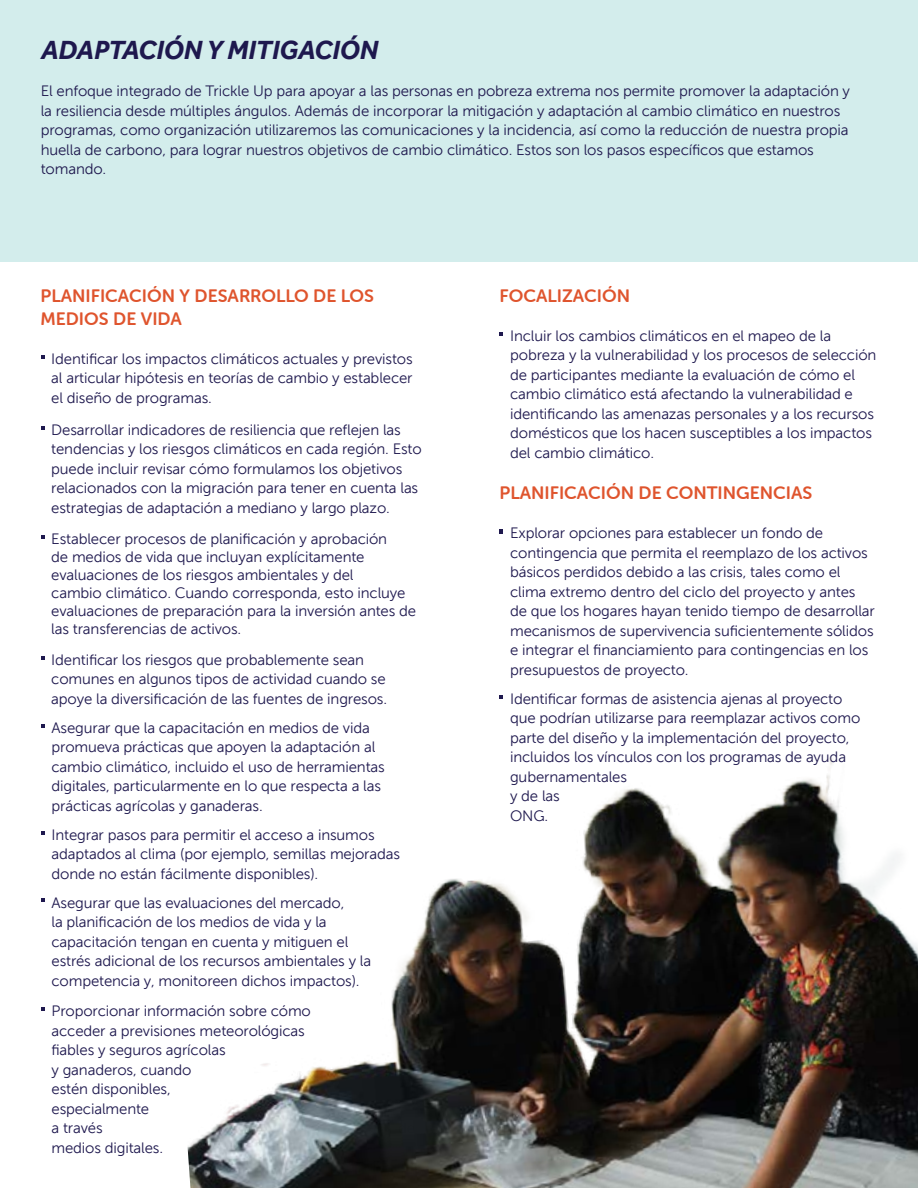
<style>
.page{position:relative;width:918px;height:1188px;background:#fff}
.page>*{position:absolute;margin:0;border:0;box-sizing:border-box;transform-origin:0 0}
.t1{font:italic 700 27px "Effra";color:#1e184e}
.t2{font:18px/22.5px "Museo Sans Rounded 700";color:#df542d}
.t3{font:15px/19.5px "Museo Sans 300";letter-spacing:-.01em;color:#1e184e}
</style>
<div class="page">
<svg style="left:41px;top:355px;width:3px;height:4px"></svg>
<div style="left:0;top:0;width:918px;height:262px;background:#d3edec"></div>
<svg style="left:41px;top:426px;width:3px;height:4px"></svg>
<svg style="left:41px;top:535px;width:3px;height:4px"></svg>
<svg style="left:41px;top:656px;width:3px;height:4px"></svg>
<svg style="left:41px;top:724px;width:4px;height:4px"></svg>
<svg style="left:41px;top:831px;width:4px;height:3px"></svg>
<svg style="left:41px;top:1007px;width:4px;height:4px"></svg>
<svg style="left:41px;top:899px;width:4px;height:3px"></svg>
<svg style="left:500px;top:529px;width:3px;height:5px"></svg>
<img style="left:187px;top:758px;width:731px;height:430px">
<h1 class="t1" style="left:41px;top:33px;width:339px">ADAPTACIÓN Y MITIGACIÓN</h1>
<p class="t3" style="left:41px;top:82px;width:811px">El enfoque integrado de Trickle Up para apoyar a las personas en pobreza extrema nos permite promover la adaptación y la resiliencia desde múltiples ángulos. Además de incorporar la mitigación y adaptación al cambio climático en nuestros programas, como organización utilizaremos las comunicaciones y la incidencia, así como la reducción de nuestra propia huella de carbono, para lograr nuestros objetivos de cambio climático. Estos son los pasos específicos que estamos tomando.</p>
<p class="t2" style="left:40px;top:285px;width:335px">PLANIFICACIÓN Y DESARROLLO DE LOS<br>MEDIOS DE VIDA</p>
<p class="t3" style="left:51px;top:349px;width:363px;text-align:justify">Identificar los impactos climáticos actuales y previstos al articular hipótesis en teorías de cambio y establecer el diseño de programas.</p>
<p class="t3" style="left:51px;top:420px;width:372px">Desarrollar indicadores de resiliencia que reflejen las tendencias y los riesgos climáticos en cada región. Esto puede incluir revisar cómo formulamos los objetivos relacionados con la migración para tener en cuenta las estrategias de adaptación a mediano y largo plazo.</p>
<p class="t3" style="left:51px;top:530px;width:366px;line-height:18px">Establecer procesos de planificación y aprobación<br>de medios de vida que incluyan explícitamente evaluaciones de los riesgos ambientales y del<br>cambio climático. Cuando corresponda, esto incluye evaluaciones de preparación para la inversión antes de las transferencias de activos.</p>
<p class="t3" style="left:51px;top:650px;width:337px">Identificar los riesgos que probablemente sean comunes en algunos tipos de actividad cuando se apoye la diversificación de las fuentes de ingresos.</p>
<p class="t3" style="left:52px;top:718px;width:335px">Asegurar que la capacitación en medios de vida promueva prácticas que apoyen la adaptación al cambio climático, incluido el uso de herramientas digitales, particularmente en lo que respecta a las prácticas agrícolas y ganaderas.</p>
<p class="t3" style="left:52px;top:825px;width:350px">Integrar pasos para permitir el acceso a insumos adaptados al clima (por ejemplo, semillas mejoradas donde no están fácilmente disponibles).</p>
<p class="t3" style="left:52px;top:893px;width:321px">Asegurar que las evaluaciones del mercado,<br>la planificación de los medios de vida y la capacitación tengan en cuenta y mitiguen el estrés adicional de los recursos ambientales y la competencia y, monitoreen dichos impactos).</p>
<p class="t3" style="left:52px;top:1001px;width:261px">Proporcionar información sobre cómo acceder a previsiones meteorológicas fiables y seguros agrícolas<br>y ganaderos, cuando<br>estén disponibles,<br>especialmente<br>a través<br>medios digitales.</p>
<p class="t2" style="left:500px;top:285px;width:132px">FOCALIZACIÓN</p>
<p class="t3" style="left:510px;top:326px;width:368px">Incluir los cambios climáticos en el mapeo de la pobreza y la vulnerabilidad y los procesos de selección de participantes mediante la evaluación de cómo el cambio climático está afectando la vulnerabilidad e identificando las amenazas personales y a los recursos domésticos que los hacen susceptibles a los impactos del cambio climático.</p>
<p class="t2" style="left:500px;top:481px;width:314px">PLANIFICACIÓN DE CONTINGENCIAS</p>
<p class="t3" style="left:510px;top:523px;width:366px">Explorar opciones para establecer un fondo de contingencia que permita el reemplazo de los activos básicos perdidos debido a las crisis, tales como el clima extremo dentro del ciclo del proyecto y antes de que los hogares hayan tenido tiempo de desarrollar mecanismos de supervivencia suficientemente sólidos e integrar el financiamiento para contingencias en los presupuestos de proyecto.</p>
<p class="t3" style="left:510px;top:689px;width:352px">Identificar formas de asistencia ajenas al proyecto que podrían utilizarse para reemplazar activos como parte del diseño y la implementación del proyecto, incluidos los vínculos con los programas de ayuda gubernamentales<br>y de las<br>ONG.</p>
</div>
